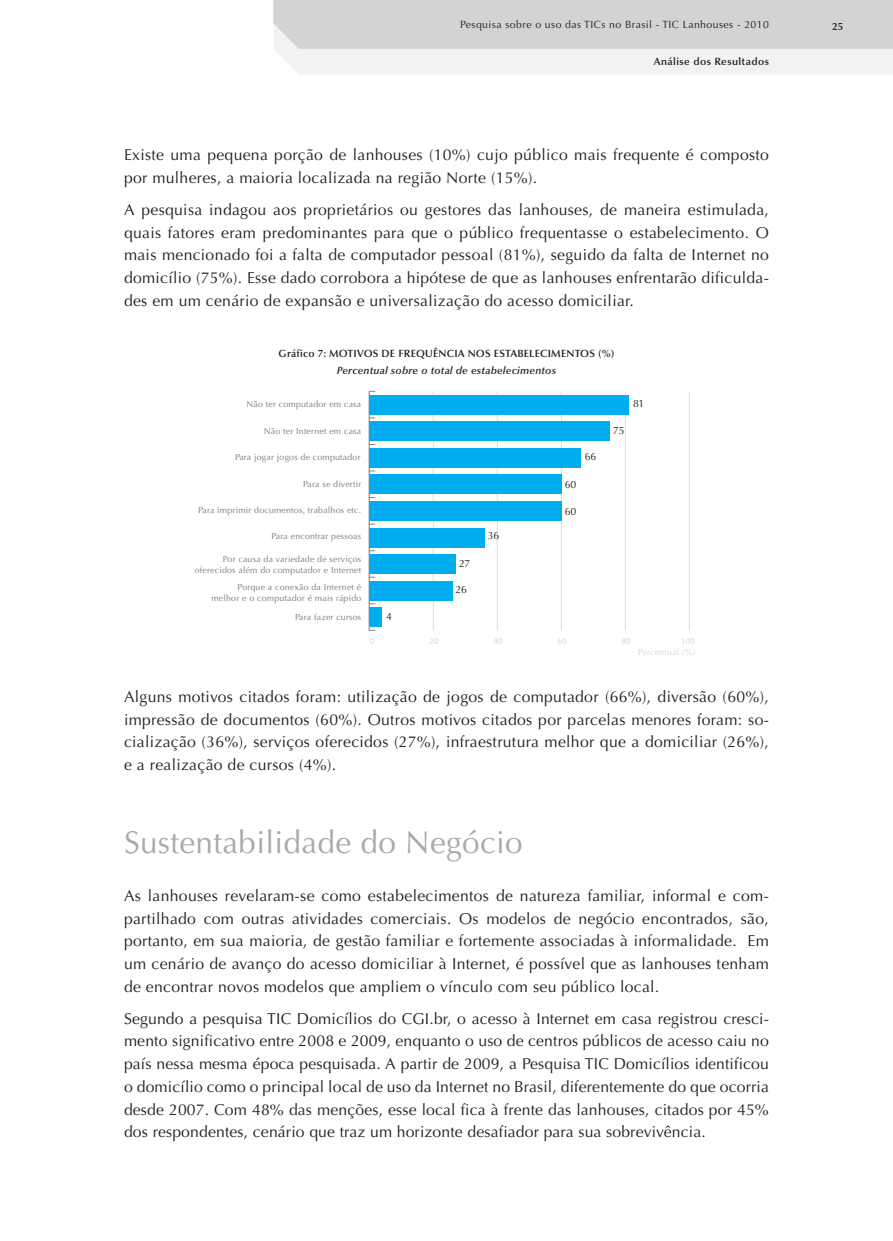
<style>
.page{position:relative;width:893px;height:1241px;background:#fff}
.page>*{position:absolute;margin:0;border:0;box-sizing:border-box;transform-origin:0 0}
.T1{font:31.5px "Optima LT Std";letter-spacing:.01em;color:#a7a9ac}
.Texto{font:15.75px/22.8px "Optima LT Std";letter-spacing:.02em;color:#231f20;text-align:justify}
.t1{font:10.5px "Optima LT Std";letter-spacing:.04em;color:#231f20}
.Legenda_Graficos{font:600 10.5px "Optima LT Std";letter-spacing:.02em;color:#231f20}
.Legenda_Graficos-2{font:italic 600 10.5px "Optima LT Std";letter-spacing:.02em;color:#231f20}
.Legenda_Graficos-3{font:600 10.5px "Optima LT Std";letter-spacing:.04em;color:#231f20}
.t2{font:8.75px/10.5px "Optima LT Std";letter-spacing:.025em;color:#77797b;text-align:right}
.t3{font:8.75px "Optima LT Std";letter-spacing:.025em;color:#d6d7d9}
.t4{font:8.75px "Myriad Pro";letter-spacing:.025em;color:#d6d7d9}
</style>
<div class="page">
<div style="left:274px;top:49px;width:619px;height:25px;background:#f2f2f3"></div>
<div style="left:273px;top:0;width:620px;height:49px;background:#d1d3d4"></div>
<hr style="left:433px;top:391px;width:1px;height:239px;background:#dcddde">
<hr style="left:497px;top:391px;width:1px;height:239px;background:#dcddde">
<hr style="left:561px;top:391px;width:1px;height:239px;background:#dcddde">
<hr style="left:625px;top:391px;width:1px;height:239px;background:#dcddde">
<hr style="left:689px;top:391px;width:1px;height:239px;background:#dcddde">
<div style="left:369px;top:395px;width:260px;height:19px;background:#00aeef"></div>
<div style="left:369px;top:421px;width:240px;height:20px;background:#00aeef"></div>
<div style="left:369px;top:448px;width:212px;height:19px;background:#00aeef"></div>
<div style="left:369px;top:475px;width:192px;height:19px;background:#00aeef"></div>
<div style="left:369px;top:501px;width:192px;height:19px;background:#00aeef"></div>
<div style="left:369px;top:528px;width:115px;height:19px;background:#00aeef"></div>
<div style="left:369px;top:554px;width:87px;height:19px;background:#00aeef"></div>
<div style="left:369px;top:581px;width:83px;height:19px;background:#00aeef"></div>
<div style="left:369px;top:607px;width:13px;height:19px;background:#00aeef"></div>
<hr style="left:369px;top:391px;width:1px;height:239px;background:#86888b">
<p class="t1" style="left:460px;top:18px;width:310px">Pesquisa sobre o uso das TICs no Brasil - TIC Lanhouses - 2010</p>
<p class="Legenda_Graficos-3" style="left:654px;top:56px;width:117px">Análise dos Resultados</p>
<p class="Texto" style="left:124px;top:144px;width:646px">Existe uma pequena porção de lanhouses (10%) cujo público mais frequente é composto por mulheres, a maioria localizada na região Norte (15%).</p>
<p class="Texto" style="left:124px;top:198px;width:646px">A pesquisa indagou aos proprietários ou gestores das lanhouses, de maneira estimulada, quais fatores eram predominantes para que o público frequentasse o estabelecimento. O mais mencionado foi a falta de computador pessoal (81%), seguido da falta de Internet no domicílio (75%). Esse dado corrobora a hipótese de que as lanhouses enfrentarão dificulda&shy;des em um cenário de expansão e universalização do acesso domiciliar.</p>
<p class="Legenda_Graficos" style="left:279px;top:347px;width:337px">Gráfico 7: MOTIVOS DE FREQUÊNCIA NOS ESTABELECIMENTOS (%)</p>
<p class="Legenda_Graficos-2" style="left:337px;top:364px;width:221px">Percentual sobre o total de estabelecimentos</p>
<p class="t2" style="left:246px;top:399px;width:116px">Não ter computador em casa</p>
<p class="t2" style="left:264px;top:425px;width:99px">Não ter Internet em casa</p>
<p class="t2" style="left:235px;top:452px;width:127px">Para jogar jogos de computador</p>
<p class="t2" style="left:303px;top:478px;width:60px">Para se divertir</p>
<p class="t2" style="left:198px;top:505px;width:165px">Para imprimir documentos, trabalhos etc.</p>
<p class="t2" style="left:272px;top:531px;width:91px">Para encontrar pessoas</p>
<p class="t2" style="left:195px;top:554px;width:168px">Por causa da variedade de serviços oferecidos além do computador e Internet</p>
<p class="t2" style="left:211px;top:582px;width:151px">Porque a conexão da Internet é melhor e o computador é mais rápido</p>
<p class="t2" style="left:295px;top:611px;width:68px">Para fazer cursos</p>
<p class="t1" style="left:386px;top:610px;width:7px">4</p>
<p class="t1" style="left:459px;top:557px;width:13px">27</p>
<p class="t1" style="left:456px;top:583px;width:13px">26</p>
<p class="t1" style="left:488px;top:529px;width:13px">36</p>
<p class="t1" style="left:565px;top:478px;width:13px">60</p>
<p class="t1" style="left:565px;top:505px;width:13px">60</p>
<p class="t1" style="left:585px;top:450px;width:13px">66</p>
<p class="t1" style="left:613px;top:424px;width:13px">75</p>
<p class="t1" style="left:633px;top:397px;width:13px">81</p>
<p class="t4" style="left:370px;top:635px;width:6px">0</p>
<p class="t4" style="left:429px;top:635px;width:11px">20</p>
<p class="t4" style="left:493px;top:635px;width:11px">40</p>
<p class="t4" style="left:557px;top:635px;width:11px">60</p>
<p class="t4" style="left:621px;top:635px;width:11px">80</p>
<p class="t4" style="left:681px;top:635px;width:15px">100</p>
<p class="t3" style="left:638px;top:647px;width:59px">Percentual (%)</p>
<p class="Texto" style="left:124px;top:685px;width:646px">Alguns motivos citados foram: utilização de jogos de computador (66%), diversão (60%), impressão de documentos (60%). Outros motivos citados por parcelas menores foram: so&shy;cialização (36%), serviços oferecidos (27%), infraestrutura melhor que a domiciliar (26%), e a realização de cursos (4%).</p>
<p class="T1" style="left:124px;top:824px;width:400px">Sustentabilidade do Negócio</p>
<p class="Texto" style="left:124px;top:884px;width:646px">As lanhouses revelaram-se como estabelecimentos de natureza familiar, informal e com&shy;partilhado com outras atividades comerciais. Os modelos de negócio encontrados, são, portanto, em sua maioria, de gestão familiar e fortemente associadas à informalidade. Em um cenário de avanço do acesso domiciliar à Internet, é possível que as lanhouses tenham de encontrar novos modelos que ampliem o vínculo com seu público local.</p>
<p class="Texto" style="left:124px;top:1006px;width:646px">Segundo a pesquisa TIC Domicílios do CGI.br, o acesso à Internet em casa registrou cresci&shy;mento significativo entre 2008 e 2009, enquanto o uso de centros públicos de acesso caiu no país nessa mesma época pesquisada. A partir de 2009, a Pesquisa TIC Domicílios identificou o domicílio como o principal local de uso da Internet no Brasil, diferentemente do que ocorria desde 2007. Com 48% das menções, esse local fica à frente das lanhouses, citados por 45% dos respondentes, cenário que traz um horizonte desafiador para sua sobrevivência.</p>
<p class="Legenda_Graficos" style="left:832px;top:20px;width:13px">25</p>
</div>
